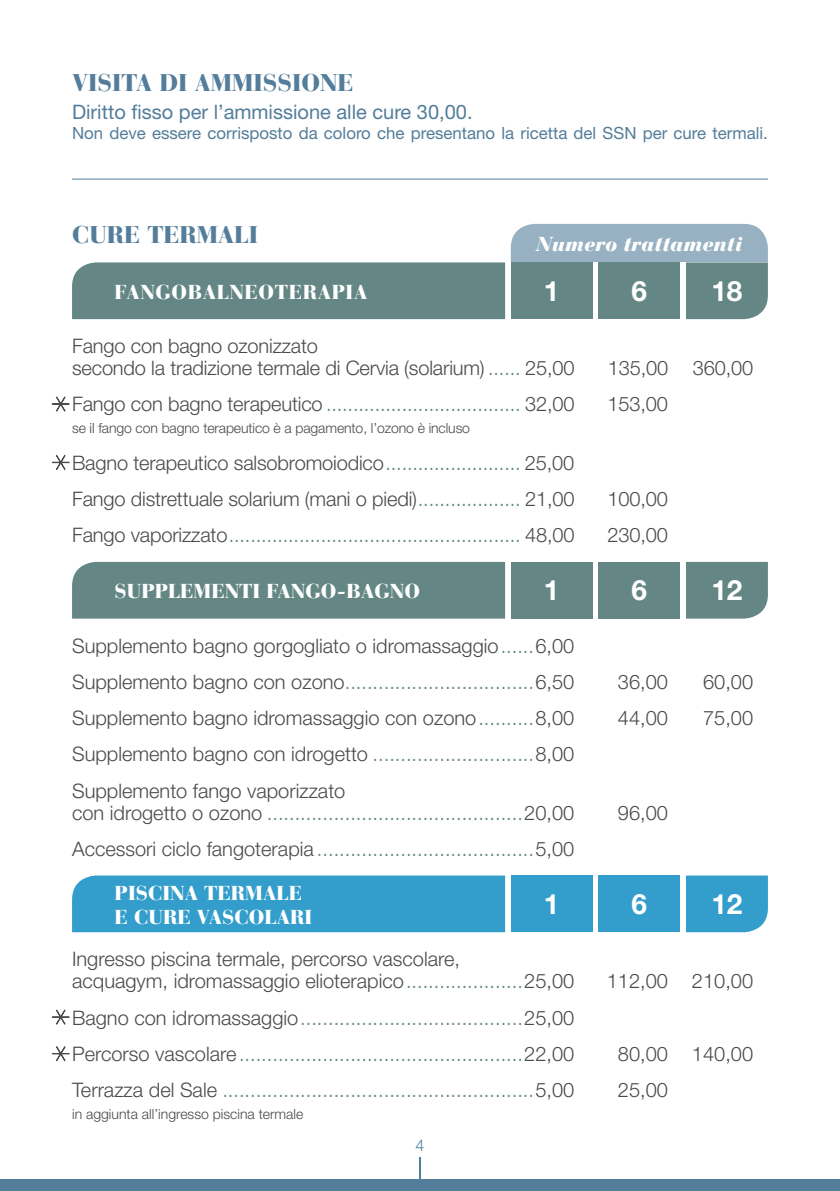
<style>
.page{position:relative;width:840px;height:1191px;background:#fff}
.page>*{position:absolute;margin:0;border:0;box-sizing:border-box;transform-origin:0 0}
.t1{font:700 28px "Helvetica Neue LT Std";color:#fff}
.t2{font:900 24px "Bauer Bodoni";color:#537d9a}
.t3{font:300 20px/36.2px "Helvetica Neue LT Std";color:#4a4a49}
.t4{font:300 20px/36.2px "Helvetica Neue LT Std";color:#648785}
.t5{font:900 20px/24px "Bauer Bodoni";color:#fff}
.t6{font:20px "Helvetica Neue LT Std";color:#537d9a}
.t7{font:900 20px "Bauer Bodoni";letter-spacing:.03em;color:#fff}
.t8{font:italic 900 20px "Bauer Bodoni";color:#fff}
.t9{font:16.8px "Helvetica Neue LT Std";color:#537d9a}
.t10{font:300 16px "Helvetica Neue LT Std";color:#537d9a}
.t11{font:300 14px "Helvetica Neue LT Std";letter-spacing:-.01em;color:#4a4a49}
.s1{color:#648785}
.s2{color:#4a4a49}
</style>
<div class="page">
<hr style="left:72px;top:179px;width:695px;height:1px;background:#537d9a">
<div style="left:0;top:1179px;width:839px;height:12px;background:#537d9a"></div>
<div style="left:510px;top:224px;width:257px;height:72px;background:#97b1c2;border-radius:24px"></div>
<div style="left:510px;top:262px;width:257px;height:57px;background:#fff"></div>
<div style="left:510px;top:262px;width:82px;height:57px;background:#648785"></div>
<div style="left:598px;top:262px;width:82px;height:57px;background:#648785"></div>
<div style="left:686px;top:262px;width:81px;height:57px;background:#648785"></div>
<div style="left:72px;top:262px;width:433px;height:57px;background:#648785"></div>
<div style="left:510px;top:562px;width:82px;height:56px;background:#648785"></div>
<div style="left:598px;top:562px;width:82px;height:56px;background:#648785"></div>
<div style="left:686px;top:562px;width:81px;height:56px;background:#648785"></div>
<div style="left:72px;top:562px;width:433px;height:56px;background:#648785"></div>
<div style="left:510px;top:875px;width:82px;height:57px;background:#339ecb"></div>
<div style="left:598px;top:875px;width:82px;height:57px;background:#339ecb"></div>
<div style="left:686px;top:875px;width:81px;height:57px;background:#339ecb"></div>
<div style="left:72px;top:875px;width:433px;height:57px;background:#339ecb"></div>
<svg style="left:52px;top:396px;width:17px;height:16px"></svg>
<svg style="left:52px;top:1009px;width:17px;height:15px"></svg>
<svg style="left:52px;top:1046px;width:17px;height:15px"></svg>
<svg style="left:52px;top:455px;width:17px;height:15px"></svg>
<svg style="left:419px;top:1157px;width:1px;height:22px"></svg>
<p class="t2" style="left:72px;top:68px;width:283px">VISITA DI AMMISSIONE</p>
<p class="t6" style="left:72px;top:100px;width:402px">Diritto fisso per l’ammissione alle cure 30,00.</p>
<p class="t9" style="left:72px;top:123px;width:697px">Non deve essere corrisposto da coloro che presentano la ricetta del SSN per cure termali.</p>
<p class="t2" style="left:72px;top:220px;width:187px">CURE TERMALI</p>
<p class="t8" style="left:536px;top:232px;width:208px">Numero trattamenti</p>
<p class="t7" style="left:115px;top:279px;width:254px">FANGOBALNEOTERAPIA</p>
<h1 class="t1" style="left:543px;top:273px;width:17px">1</h1>
<h1 class="t1" style="left:631px;top:273px;width:17px">6</h1>
<h1 class="t1" style="left:711px;top:273px;width:33px">18</h1>
<p class="t3" style="left:72px;top:335px;width:503px;line-height:22px">Fango con bagno ozonizzato<br>secondo la tradizione termale di Cervia (solarium) <span class="s1">......</span> 25,00</p>
<p class="t3" style="left:607px;top:350px;width:147px">135,00 360,00</p>
<p class="t4" style="left:72px;top:386px;width:503px"><span class="s2">Fango con bagno terapeutico</span> .................................... <span class="s2">32,00</span></p>
<p class="t3" style="left:607px;top:386px;width:62px">153,00</p>
<p class="t11" style="left:72px;top:420px;width:399px">se il fango con bagno terapeutico è a pagamento, l’ozono è incluso</p>
<p class="t3" style="left:72px;top:444px;width:503px">Bagno terapeutico salsobromoiodico<span class="s1">.........................</span> 25,00<br>Fango distrettuale solarium (mani o piedi)<span class="s1">...................</span> 21,00</p>
<p class="t3" style="left:607px;top:480px;width:62px">100,00</p>
<p class="t4" style="left:72px;top:516px;width:503px"><span class="s2">Fango vaporizzato</span>...................................................... <span class="s2">48,00</span></p>
<p class="t3" style="left:607px;top:516px;width:62px">230,00</p>
<p class="t5" style="left:115px;top:579px;width:307px">SUPPLEMENTI FANGO-BAGNO</p>
<h1 class="t1" style="left:543px;top:573px;width:17px">1</h1>
<h1 class="t1" style="left:631px;top:573px;width:17px">6</h1>
<h1 class="t1" style="left:711px;top:573px;width:33px">12</h1>
<p class="t3" style="left:72px;top:627px;width:503px">Supplemento bagno gorgogliato o idromassaggio<span class="s1">......</span>6,00<br>Supplemento bagno con ozono<span class="s1">..................................</span>6,50</p>
<p class="t3" style="left:617px;top:663px;width:52px">36,00</p>
<p class="t3" style="left:702px;top:663px;width:52px">60,00</p>
<p class="t3" style="left:72px;top:699px;width:503px">Supplemento bagno idromassaggio con ozono<span class="s1">..........</span>8,00</p>
<p class="t3" style="left:617px;top:699px;width:52px">44,00</p>
<p class="t3" style="left:702px;top:699px;width:52px">75,00</p>
<p class="t3" style="left:72px;top:735px;width:503px">Supplemento bagno con idrogetto <span class="s1">.............................</span>8,00<br>Supplemento fango vaporizzato</p>
<p class="t4" style="left:72px;top:794px;width:503px"><span class="s2">con idrogetto o ozono</span> ..............................................<span class="s2">20,00</span></p>
<p class="t3" style="left:617px;top:794px;width:52px">96,00</p>
<p class="t4" style="left:72px;top:830px;width:503px"><span class="s2">Accessori ciclo fangoterapia</span> .......................................<span class="s2">5,00</span></p>
<p class="t5" style="left:115px;top:880px;width:199px">PISCINA TERMALE<br>E CURE VASCOLARI</p>
<h1 class="t1" style="left:543px;top:886px;width:17px">1</h1>
<h1 class="t1" style="left:631px;top:886px;width:17px">6</h1>
<h1 class="t1" style="left:711px;top:886px;width:33px">12</h1>
<p class="t3" style="left:72px;top:948px;width:503px;line-height:22px">Ingresso piscina termale, percorso vascolare,<br>acquagym, idromassaggio elioterapico<span class="s1">.....................</span>25,00</p>
<p class="t3" style="left:606px;top:962px;width:148px">112,00 210,00</p>
<p class="t4" style="left:72px;top:999px;width:503px"><span class="s2">Bagno con idromassaggio</span>........................................<span class="s2">25,00<br>Percorso vascolare</span> ...................................................<span class="s2">22,00</span></p>
<p class="t3" style="left:617px;top:1035px;width:137px">80,00 140,00</p>
<p class="t4" style="left:72px;top:1071px;width:503px"><span class="s2">Terrazza del Sale</span> ........................................................<span class="s2">5,00</span></p>
<p class="t3" style="left:617px;top:1071px;width:52px">25,00</p>
<p class="t11" style="left:72px;top:1105px;width:233px">in aggiunta all’ingresso piscina termale</p>
<p class="t10" style="left:415px;top:1135px;width:10px">4</p>
</div>
